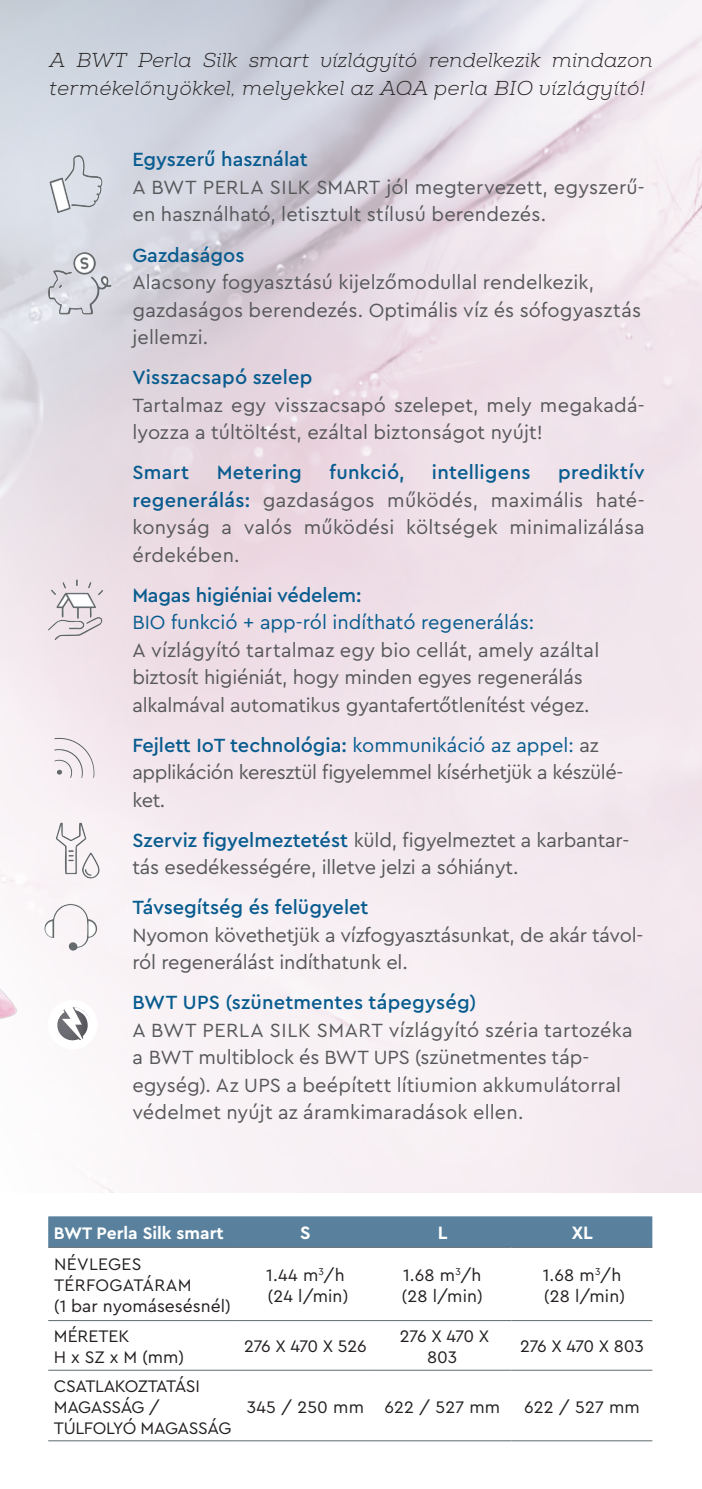
<style>
.page{position:relative;width:702px;height:1489px;background:#fff}
.page>*{position:absolute;margin:0;border:0;box-sizing:border-box;transform-origin:0 0}
.t1{font:20px/27.5px "Cera PRO";color:#57585a}
.t2{font:500 20px "Cera PRO";color:#085c8f}
.t3{font:italic 300 20px/27.5px "Nexa Slab";letter-spacing:.01em;color:#231f20}
.t4{font:20px/27.5px "Cera PRO";letter-spacing:-.02em;color:#57585a}
.Table_head_centered{font:700 18.75px "Cera PRO";color:#fff}
.Table_copy_centered{font:17.5px/21px "Cera PRO";letter-spacing:.01em;color:#231f20}
.Table_copy_left{font:17.5px/21px "Cera PRO";letter-spacing:-.02em;color:#231f20}
.Table_copy_left-2{font:17.5px/21px "Cera PRO";letter-spacing:.005em;color:#231f20}
.Table_copy_centered-2{font:17.5px/21px "Cera PRO";letter-spacing:-.02em;color:#231f20;text-align:center}
.Table_head_left{font:700 17.5px "Cera PRO";color:#fff}
.Table_copy_left-3{font:17.5px/21px "Cera PRO";color:#231f20}
.s1{font-weight:500;color:#085c8f}
.s2{color:#085c8f}
.s3{font-weight:400}
.s4{font-weight:400;color:#57585a}
</style>
<div class="page">
<img style="left:0;top:0;width:702px;height:1192px">
<div style="left:17px;top:968px;width:111px;height:112px;background:#faf5f8"></div>
<svg style="left:71px;top:1007px;width:19px;height:34px"></svg>
<img style="left:46px;top:579px;width:59px;height:61px">
<img style="left:54px;top:737px;width:41px;height:41px">
<img style="left:56px;top:822px;width:31px;height:52px">
<img style="left:71px;top:904px;width:17px;height:46px">
<div style="left:48px;top:1216px;width:604px;height:30px;background:#59819d"></div>
<hr style="left:48px;top:1369px;width:190px;height:1px;background:#5f696f">
<hr style="left:48px;top:1440px;width:190px;height:1px;background:#5f696f">
<hr style="left:238px;top:1369px;width:135px;height:1px;background:#5f696f">
<hr style="left:238px;top:1440px;width:135px;height:1px;background:#5f696f">
<hr style="left:373px;top:1369px;width:138px;height:1px;background:#5f696f">
<hr style="left:511px;top:1369px;width:141px;height:1px;background:#5f696f">
<hr style="left:373px;top:1440px;width:138px;height:1px;background:#5f696f">
<hr style="left:511px;top:1440px;width:141px;height:1px;background:#5f696f">
<hr style="left:48px;top:1246px;width:190px;height:1px;background:#5f696f">
<hr style="left:238px;top:1246px;width:135px;height:1px;background:#5f696f">
<hr style="left:373px;top:1246px;width:138px;height:1px;background:#5f696f">
<hr style="left:511px;top:1246px;width:141px;height:1px;background:#5f696f">
<hr style="left:48px;top:1319px;width:190px;height:1px;background:#5f696f">
<hr style="left:238px;top:1319px;width:135px;height:1px;background:#5f696f">
<hr style="left:373px;top:1319px;width:138px;height:1px;background:#5f696f">
<hr style="left:511px;top:1319px;width:141px;height:1px;background:#5f696f">
<img style="left:64px;top:156px;width:38px;height:52px">
<img style="left:47px;top:252px;width:65px;height:62px">
<img style="left:0;top:847px;width:71px;height:345px">
<p class="t3" style="left:50px;top:47px;width:604px">A BWT Perla Silk smart vízlágyító rendelkezik mindazon termékelőnyökkel, melyekkel az AQA perla BIO vízlágyító!</p>
<p class="t2" style="left:132px;top:146px;width:177px">Egyszerű használat</p>
<p class="t1" style="left:132px;top:173px;width:514px">A BWT PERLA SILK SMART jól megtervezett, egyszerű&shy;en használható, letisztult stílusú berendezés.</p>
<p class="t2" style="left:132px;top:241px;width:113px">Gazdaságos</p>
<p class="t1" style="left:132px;top:268px;width:510px">Alacsony fogyasztású kijelzőmodullal rendelkezik, gazdaságos berendezés. Optimális víz és sófogyasztás jellemzi.</p>
<p class="t2" style="left:132px;top:364px;width:181px">Visszacsapó szelep</p>
<p class="t1" style="left:132px;top:390px;width:514px">Tartalmaz egy visszacsapó szelepet, mely megakadá&shy;lyozza a túltöltést, ezáltal biztonságot nyújt!</p>
<p class="t2" style="left:132px;top:459px;width:58px">Smart</p>
<p class="t2" style="left:217px;top:459px;width:87px">Metering</p>
<p class="t2" style="left:329px;top:459px;width:76px">funkció,</p>
<p class="t2" style="left:432px;top:459px;width:100px">intelligens</p>
<p class="t1" style="left:132px;top:458px;width:514px;text-align:justify;text-indent:425px"><span class="s1">prediktív regenerálás:</span> gazdaságos működés, maximális haté&shy;konyság a valós működési költségek minimalizálása érdekében.</p>
<p class="t2" style="left:132px;top:581px;width:230px">Magas higiéniai védelem:</p>
<p class="t1" style="left:132px;top:608px;width:468px"><span class="s2">BIO funkció + app-ról indítható regenerálás:<br></span>A vízlágyító tartalmaz egy bio cellát, amely azáltal biztosít higiéniát, hogy minden egyes regenerálás alkalmával automatikus gyantafertőtlenítést végez.</p>
<p class="t2" style="left:132px;top:731px;width:468px">Fejlett IoT technológia: <span class="s3">kommunikáció az appel:</span> <span class="s4">az</span></p>
<p class="t4" style="left:132px;top:758px;width:492px">applikáción keresztül figyelemmel kísérhetjük a készülé&shy;ket.</p>
<p class="t1" style="left:132px;top:825px;width:498px"><span class="s1">Szerviz figyelmeztetést</span> küld, figyelmeztet a karbantar&shy;tás esedékességére, illetve jelzi a sóhiányt.</p>
<p class="t2" style="left:132px;top:894px;width:238px">Távsegítség és felügyelet</p>
<p class="t1" style="left:132px;top:920px;width:512px">Nyomon követhetjük a vízfogyasztásunkat, de akár távol&shy;ról regenerálást indíthatunk el.</p>
<p class="t2" style="left:132px;top:989px;width:346px">BWT UPS (szünetmentes tápegység)</p>
<p class="t1" style="left:132px;top:1015px;width:502px">A BWT PERLA SILK SMART vízlágyító széria tartozéka a BWT multiblock és BWT UPS (szünetmentes táp&shy;egység). Az UPS a beépített lítiumion akkumulátorral védelmet nyújt az áramkimaradások ellen.</p>
<p class="Table_head_left" style="left:54px;top:1221px;width:171px">BWT Perla Silk smart</p>
<p class="Table_head_centered" style="left:300px;top:1220px;width:12px">S</p>
<p class="Table_head_centered" style="left:438px;top:1220px;width:11px">L</p>
<p class="Table_head_centered" style="left:571px;top:1220px;width:23px">XL</p>
<p class="Table_copy_left-2" style="left:54px;top:1252px;width:178px">NÉVLEGES<br>TÉRFOGATÁRAM<br>(1 bar nyomásesésnél)</p>
<p class="Table_copy_centered" style="left:266px;top:1263px;width:84px">1.44 m<sup>3</sup>/h (24 l/min)</p>
<p class="Table_copy_centered" style="left:401px;top:1263px;width:83px">1.68 m<sup>3</sup>/h (28 l/min)</p>
<p class="Table_copy_centered" style="left:542px;top:1263px;width:84px">1.68 m<sup>3</sup>/h (28 l/min)</p>
<p class="Table_copy_left-3" style="left:54px;top:1324px;width:132px">MÉRETEK<br>H x SZ x M (mm)</p>
<p class="Table_copy_left" style="left:54px;top:1374px;width:179px">CSATLAKOZTATÁSI<br>MAGASSÁG /<br>TÚLFOLYÓ MAGASSÁG</p>
<p class="Table_copy_centered-2" style="left:244px;top:1335px;width:124px">276 X 470 X 526</p>
<p class="Table_copy_centered-2" style="left:400px;top:1324px;width:91px">276 X 470 X<br>803</p>
<p class="Table_copy_centered-2" style="left:520px;top:1335px;width:125px">276 X 470 X 803</p>
<p class="Table_copy_centered" style="left:247px;top:1395px;width:119px">345 / 250 mm</p>
<p class="Table_copy_centered" style="left:384px;top:1395px;width:117px">622 / 527 mm</p>
<p class="Table_copy_centered" style="left:524px;top:1395px;width:117px">622 / 527 mm</p>
</div>
